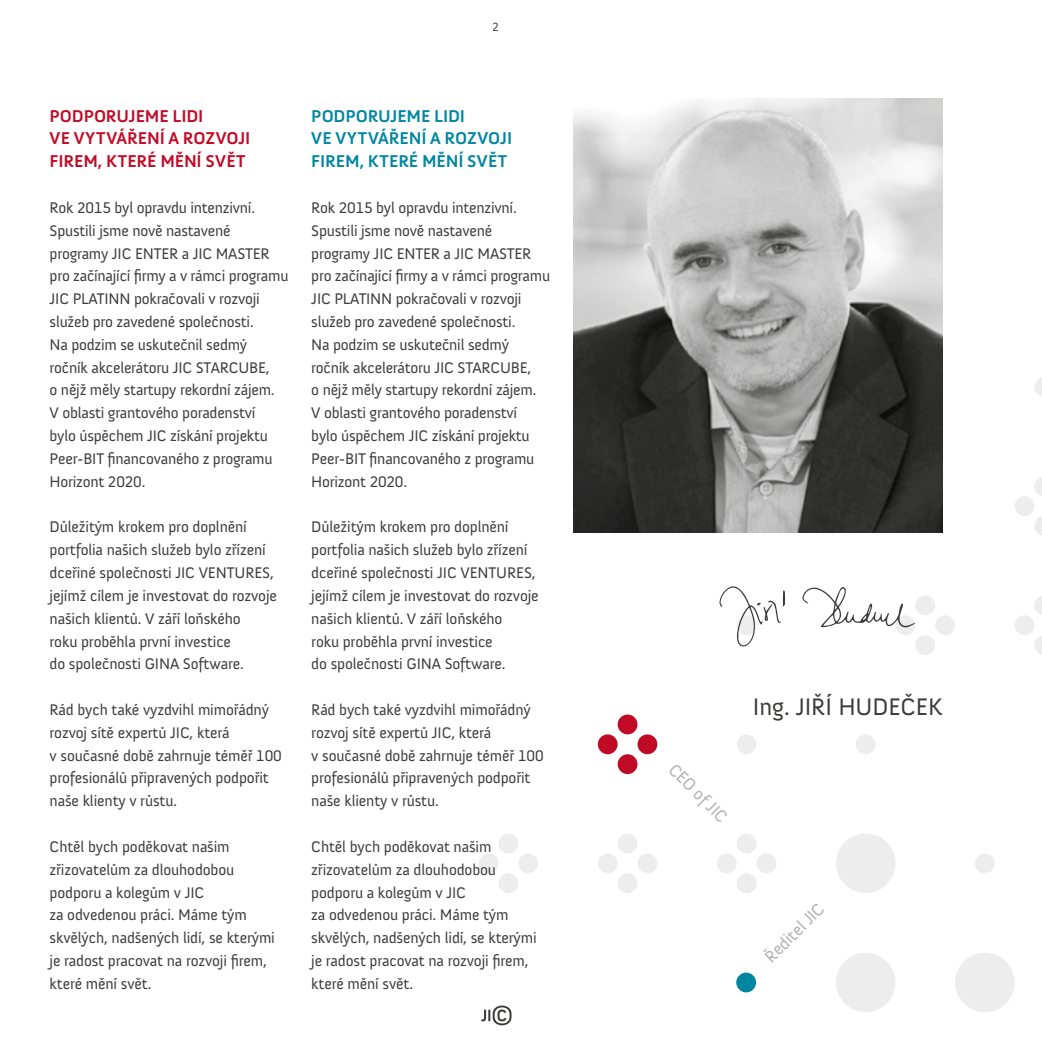
<style>
.page{position:relative;width:1042px;height:1042px;background:#fff}
.page>*{position:absolute;margin:0;border:0;box-sizing:border-box;transform-origin:0 0}
.t1{font:24.5px "Anivers";letter-spacing:-.01em;color:#3c3c3b}
.t2{font:700 17.5px/22.8px "Anivers";letter-spacing:-.005em;color:#c10a25}
.t3{font:700 17.5px/22.8px "Anivers";letter-spacing:-.01em;color:#0086a1}
.Perex_L{font:17.5px "Anivers";color:#b3b2b2}
.t4{font:15.75px/22.8px "Anivers";letter-spacing:-.01em;color:#3c3c3b}
.t5{font:12.25px "Anivers";color:#3c3c3b}
</style>
<div class="page">
<svg style="left:479px;top:378px;width:563px;height:648px"></svg>
<svg style="left:801px;top:586px;width:114px;height:43px"></svg>
<svg style="left:719px;top:586px;width:66px;height:60px"></svg>
<img style="left:573px;top:99px;width:370px;height:433px">
<svg style="left:598px;top:714px;width:59px;height:60px"></svg>
<div style="left:736px;top:972px;width:20px;height:20px;background:#0086a1;border-radius:50%"></div>
<svg style="left:481px;top:1005px;width:30px;height:20px"></svg>
<p class="t5" style="left:493px;top:20px;width:8px">2</p>
<h3 class="t2" style="left:50px;top:105px;width:202px">PODPORUJEME LIDI<br>VE VYTVÁŘENÍ A ROZVOJI<br>FIREM, KTERÉ MĚNÍ SVĚT</h3>
<p class="t4" style="left:50px;top:196px;width:240px">Rok 2015 byl opravdu intenzivní.<br>Spustili jsme nově nastavené programy JIC ENTER a JIC MASTER pro začínající firmy a v rámci programu<br>JIC PLATINN pokračovali v rozvoji služeb pro zavedené společnosti.<br>Na podzim se uskutečnil sedmý ročník akcelerátoru JIC STARCUBE,<br>o nějž měly startupy rekordní zájem.<br>V oblasti grantového poradenství<br>bylo úspěchem JIC získání projektu<br>Peer-BIT financovaného z programu<br>Horizont 2020.</p>
<p class="t4" style="left:50px;top:516px;width:229px">Důležitým krokem pro doplnění portfolia našich služeb bylo zřízení dceřiné společnosti JIC VENTURES, jejímž cílem je investovat do rozvoje našich klientů. V září loňského<br>roku proběhla první investice<br>do společnosti GINA Software.</p>
<p class="t4" style="left:50px;top:698px;width:234px">Rád bych také vyzdvihl mimořádný rozvoj sítě expertů JIC, která<br>v současné době zahrnuje téměř 100 profesionálů připravených podpořit naše klienty v růstu.</p>
<p class="t4" style="left:50px;top:835px;width:227px">Chtěl bych poděkovat našim zřizovatelům za dlouhodobou podporu a kolegům v JIC<br>za odvedenou práci. Máme tým skvělých, nadšených lidí, se kterými je radost pracovat na rozvoji firem, které mění svět.</p>
<h3 class="t3" style="left:311px;top:105px;width:202px">PODPORUJEME LIDI<br>VE VYTVÁŘENÍ A ROZVOJI<br>FIREM, KTERÉ MĚNÍ SVĚT</h3>
<p class="t4" style="left:311px;top:196px;width:240px">Rok 2015 byl opravdu intenzivní.<br>Spustili jsme nově nastavené programy JIC ENTER a JIC MASTER pro začínající firmy a v rámci programu<br>JIC PLATINN pokračovali v rozvoji služeb pro zavedené společnosti.<br>Na podzim se uskutečnil sedmý ročník akcelerátoru JIC STARCUBE,<br>o nějž měly startupy rekordní zájem.<br>V oblasti grantového poradenství<br>bylo úspěchem JIC získání projektu<br>Peer-BIT financovaného z programu<br>Horizont 2020.</p>
<p class="t4" style="left:311px;top:516px;width:229px">Důležitým krokem pro doplnění portfolia našich služeb bylo zřízení dceřiné společnosti JIC VENTURES, jejímž cílem je investovat do rozvoje našich klientů. V září loňského<br>roku proběhla první investice<br>do společnosti GINA Software.</p>
<p class="t4" style="left:311px;top:698px;width:234px">Rád bych také vyzdvihl mimořádný rozvoj sítě expertů JIC, která<br>v současné době zahrnuje téměř 100 profesionálů připravených podpořit naše klienty v růstu.</p>
<p class="t4" style="left:311px;top:835px;width:227px">Chtěl bych poděkovat našim zřizovatelům za dlouhodobou podporu a kolegům v JIC<br>za odvedenou práci. Máme tým skvělých, nadšených lidí, se kterými je radost pracovat na rozvoji firem, které mění svět.</p>
<p class="Perex_L" style="left:678px;top:759px;width:77px;rotate:45deg">CEO of JIC</p>
<h1 class="t1" style="left:753px;top:693px;width:191px">Ing. JIŘÍ HUDEČEK</h1>
<p class="Perex_L" style="left:761px;top:953px;width:78px;rotate:-45deg">Ředitel JIC</p>
</div>
